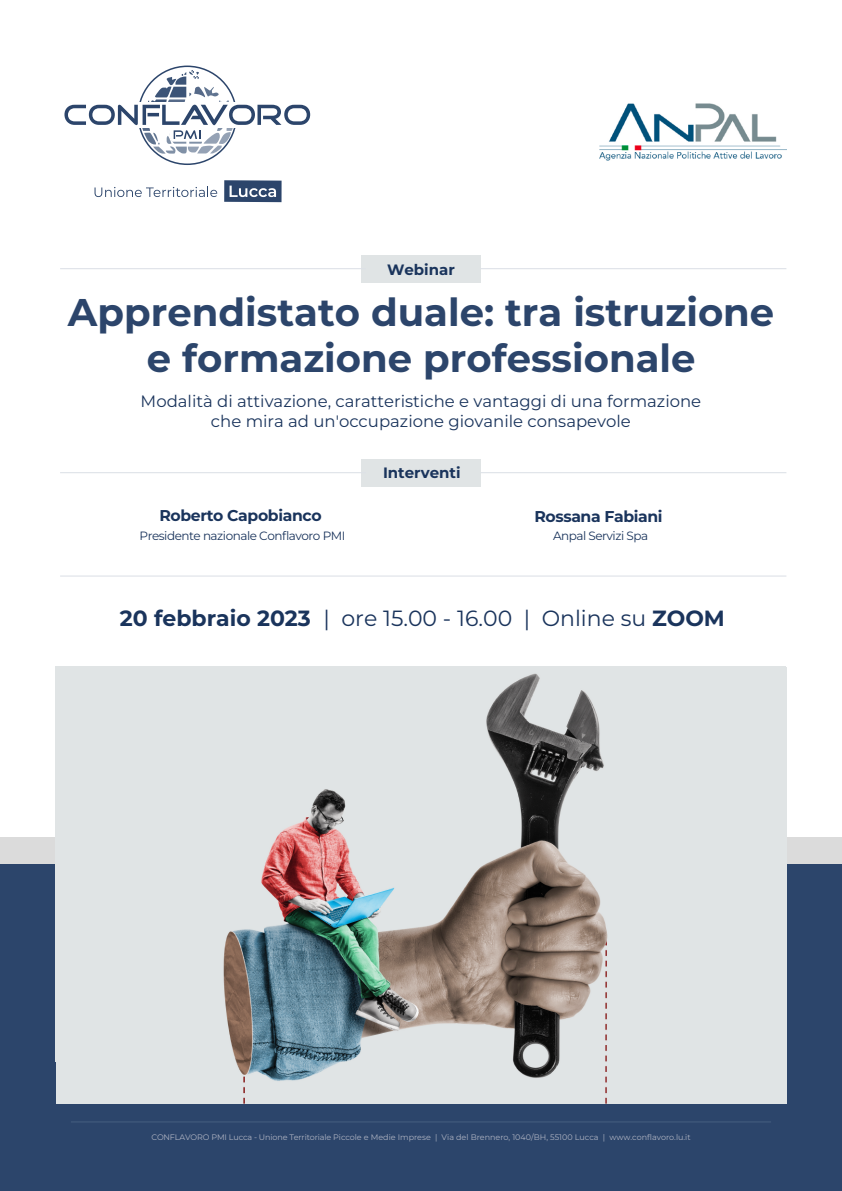
<style>
.page{position:relative;width:842px;height:1191px;background:#fff}
.page>*{position:absolute;margin:0;border:0;box-sizing:border-box;transform-origin:0 0}
.t1{font:700 38.6px/46.3px "Montserrat";color:#2c456b;text-align:center}
.t2{font:22px "Montserrat";color:#1a345c}
.t3{font:16.5px/19.8px "Montserrat";color:#1a345c;text-align:center}
.t4{font:700 15.6px "Montserrat";letter-spacing:-.025em;color:#1a345c}
.t5{font:700 15px "Montserrat";color:#1a345c}
.t6{font:12px "Montserrat";letter-spacing:-.04em;color:#1a345c}
.t7{font:8px "Montserrat";color:#aeb3c2}
.s1{font-weight:700}
</style>
<div class="page">
<div style="left:1px;top:864px;width:841px;height:327px;background:#2c456b"></div>
<div style="left:361px;top:459px;width:120px;height:28px;background:#e0e4e5"></div>
<hr style="left:60px;top:472px;width:306px;height:1px;background:#dde1e7">
<hr style="left:481px;top:472px;width:305px;height:1px;background:#dde1e7">
<div style="left:361px;top:255px;width:120px;height:27px;background:#e0e4e5"></div>
<hr style="left:60px;top:268px;width:306px;height:1px;background:#dde1e7">
<hr style="left:481px;top:268px;width:305px;height:1px;background:#dde1e7">
<hr style="left:60px;top:575px;width:726px;height:1px;background:#dde1e7">
<hr style="left:71px;top:1121px;width:700px;height:1px;background:#465f7f">
<img style="left:599px;top:103px;width:187px;height:58px">
<svg style="left:64px;top:66px;width:246px;height:99px"></svg>
<svg style="left:224px;top:180px;width:58px;height:22px"></svg>
<svg style="left:95px;top:187px;width:122px;height:10px"></svg>
<div style="left:55px;top:667px;width:731px;height:436px;background:#e0e4e5"></div>
<img style="left:223px;top:673px;width:385px;height:430px">
<h3 class="t5" style="left:387px;top:259px;width:69px">Webinar</h3>
<h1 class="t1" style="left:68px;top:288px;width:708px">Apprendistato duale: tra istruzione e formazione professionale</h1>
<h3 class="t3" style="left:141px;top:391px;width:562px">Modalità di attivazione, caratteristiche e vantaggi di una formazione che mira ad un'occupazione giovanile consapevole</h3>
<h3 class="t4" style="left:159px;top:505px;width:164px">Roberto Capobianco</h3>
<h3 class="t6" style="left:140px;top:527px;width:207px">Presidente nazionale Conflavoro PMI</h3>
<h3 class="t5" style="left:383px;top:462px;width:79px">Interventi</h3>
<h3 class="t4" style="left:534px;top:505px;width:130px">Rossana Fabiani</h3>
<h3 class="t6" style="left:553px;top:527px;width:97px">Anpal Servizi Spa</h3>
<h2 class="t2" style="left:120px;top:603px;width:606px"><span class="s1">20 febbraio 2023</span> | ore 15.00 - 16.00 | Online su <span class="s1">ZOOM</span></h2>
<p class="t7" style="left:151px;top:1131px;width:541px">CONFLAVORO PMI Lucca - Unione Territoriale Piccole e Medie Imprese | Via del Brennero, 1040/BH, 55100 Lucca | www.conflavoro.lu.it</p>
</div>
